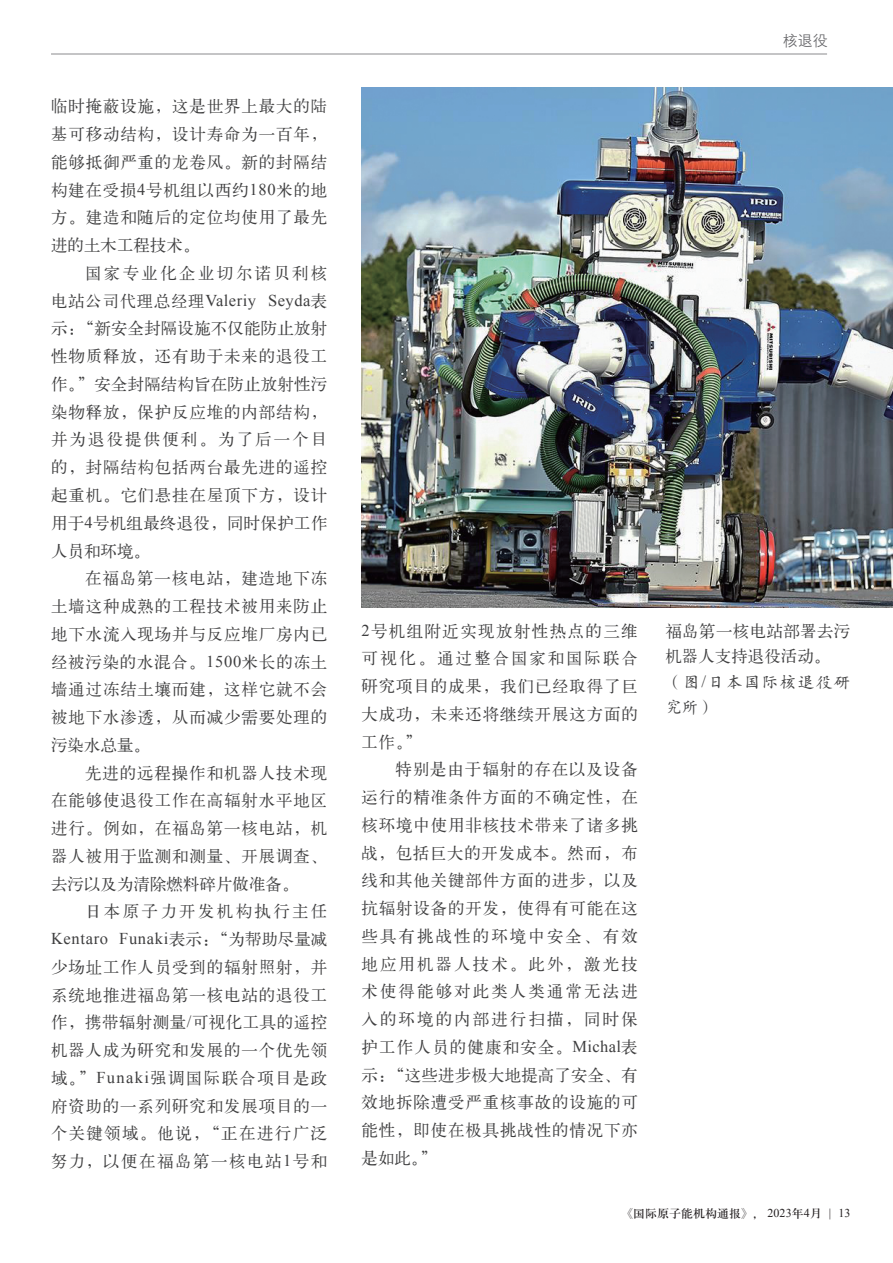
<style>
.page{position:relative;width:893px;height:1263px;background:#fff}
.page>*{position:absolute;margin:0;border:0;box-sizing:border-box;transform-origin:0 0}
.t1{font:16.5px/27.8px "H Ya 1 gj";letter-spacing:.05em;color:#3e3e3f;text-align:justify}
.t2{font:16.5px "Times New Roman";letter-spacing:.04em;color:#3e3e3f}
.t3{font:16.5px "H Ya 1 gj";letter-spacing:.14em;color:#3e3e3f}
.t4{font:16.5px/25.5px "H Ya 1 gj";letter-spacing:.02em;color:#3e3e3f}
.t5{font:16.5px/25.5px "H Yc 1 gj";letter-spacing:.095em;color:#3e3e3f}
.t6{font:15px "H Yg 2 gj";color:#636366}
.t7{font:12px "H Ya 3 gj";color:#231f20}
.s1{font-family:"Times New Roman"}
.s2{font-family:"H Ya 1 gj"}
.s3{font-family:"FZSSK GBK1 0"}
.s4{font-family:"Koz Min Pr 6 N"}
</style>
<div class="page">
<hr style="left:51px;top:54px;width:776px;height:1px;background:#636366">
<img style="left:361px;top:87px;width:532px;height:520px">
<p class="t1" style="left:51px;top:93px;width:278px">临时掩蔽设施，这是世界上最大的陆基可移动结构，设计寿命为一百年，能够抵御严重的龙卷风。新的封隔结构建在受损<span class="s1">4</span>号机组以西约<span class="s1">180</span>米的地方。建造和随后的定位均使用了最先进的土木工程技术。</p>
<p class="t3" style="left:85px;top:265px;width:244px">国家专业化企业切尔诺贝利核</p>
<p class="t2" style="left:51px;top:289px;width:278px"><span class="s2">电站公司代理总经理</span>Valeriy Seyda<span class="s2">表</span></p>
<p class="t1" style="left:51px;top:315px;width:278px">示：“新安全封隔设施不仅能防止放射性物质释放，还有助于未来的退役工作。”安全封隔结构旨在防止放射性污染物释放，保护反应堆的内部结构，并为退役提供便利。为了后一个目的，封隔结构包括两台最先进的遥控起重机。它们悬挂在屋顶下方，设计用于<span class="s1">4</span>号机组最终退役，同时保护工作人员和环境。</p>
<p class="t1" style="left:51px;top:564px;width:278px;text-indent:34px">在福岛第一核电站，建造地下冻土墙这种成熟的工程技术被用来防止地下水流入现场并与反应堆厂房内已经被污染的水混合。<span class="s1">1500</span>米长的冻土墙通过冻结土壤而建，这样它就不会被地下水渗透，从而减少需要处理的污染水总量。</p>
<p class="t1" style="left:51px;top:759px;width:278px;text-indent:34px">先进的远程操作和机器人技术现在能够使退役工作在高辐射水平地区进行。例如，在福岛第一核电站，机器人被用于监测和测量、开展调查、去污以及为清除燃料碎片做准备。</p>
<p class="t3" style="left:85px;top:903px;width:244px">日本原子力开发机构执行主任</p>
<p class="t2" style="left:51px;top:927px;width:278px">Kentaro Funaki<span class="s2">表示：“为帮助尽量减</span></p>
<p class="t1" style="left:51px;top:953px;width:278px">少场址工作人员受到的辐射照射，并系统地推进福岛第一核电站的退役工作，携带辐射测量<span class="s1">/</span>可视化工具的遥控机器人成为研究和发展的一个优先领域。”<span class="s1">Funaki</span>强调国际联合项目是政府资助的一系列研究和发展项目的一个关键领域。他说，“正在进行广泛努力，以便在福岛第一核电站<span class="s1">1</span>号和</p>
<p class="t6" style="left:783px;top:33px;width:46px">核退役</p>
<p class="t1" style="left:361px;top:617px;width:278px"><span class="s1">2</span>号机组附近实现放射性热点的三维可视化。通过整合国家和国际联合研究项目的成果，我们已经取得了巨大成功，未来还将继续开展这方面的工作。”</p>
<p class="t1" style="left:361px;top:755px;width:278px;text-indent:34px">特别是由于辐射的存在以及设备运行的精准条件方面的不确定性，在核环境中使用非核技术带来了诸多挑战，包括巨大的开发成本。然而，布线和其他关键部件方面的进步，以及抗辐射设备的开发，使得有可能在这些具有挑战性的环境中安全、有效地应用机器人技术。此外，激光技术使得能够对此类人类通常无法进入的环境的内部进行扫描，同时保护工作人员的健康和安全。<span class="s1">Michal</span>表示：“这些进步极大地提高了安全、有效地拆除遭受严重核事故的设施的可能性，即使在极具挑战性的情况下亦是如此。”</p>
<p class="t4" style="left:665px;top:618px;width:186px">福岛第一核电站部署去污机器人支持退役活动。</p>
<p class="t5" style="left:665px;top:669px;width:186px"><span class="s3">（</span>图<span class="s1">/</span>日本国际核退役研究所<span class="s3">）</span></p>
<p class="t7" style="left:621px;top:1208px;width:231px"><span class="s4">《</span>国际原子能机构通报<span class="s4">》，</span> <span class="s1">2023</span>年<span class="s1">4</span>月 <span class="s1">| 13</span></p>
</div>
